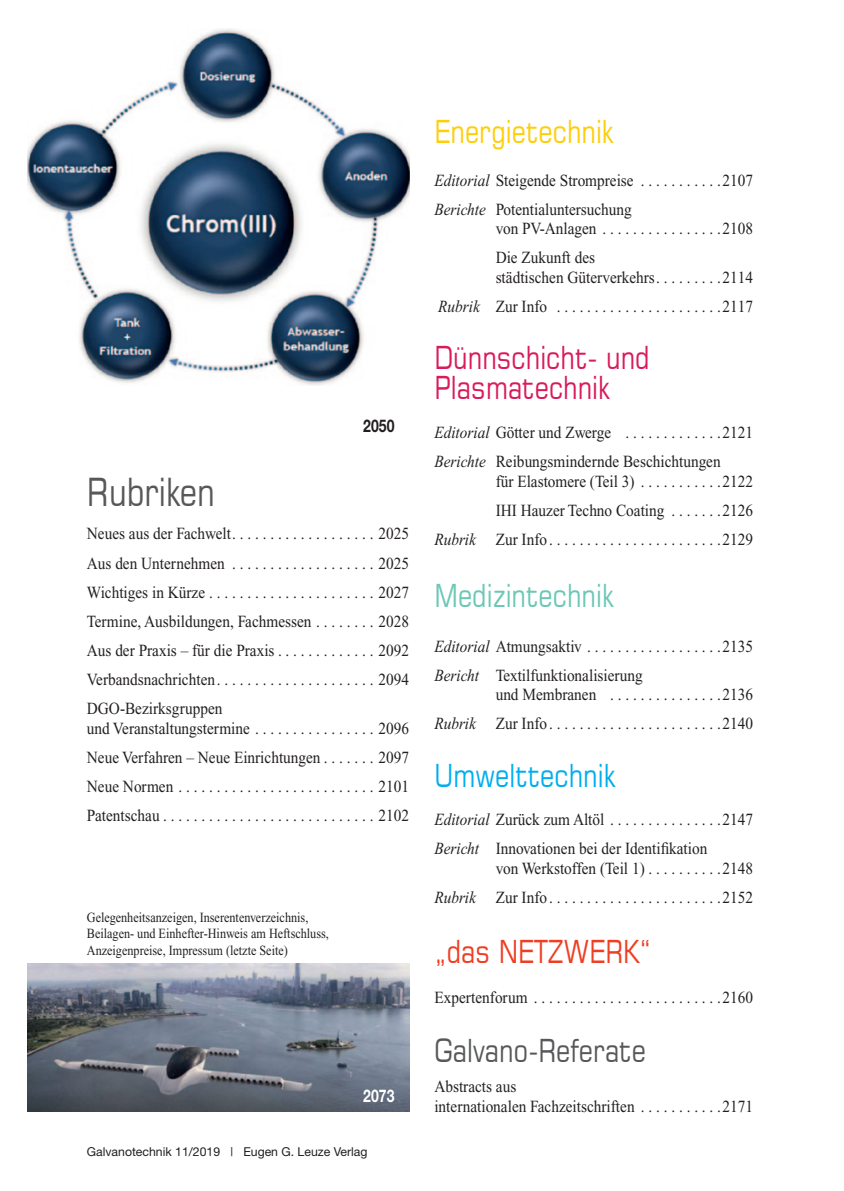
<style>
.page{position:relative;width:844px;height:1191px;background:#fff}
.page>*{position:absolute;margin:0;border:0;box-sizing:border-box;transform-origin:0 0}
.t1{font:38.5px "Square 721 BT";color:#57585a;scale:.8 1}
.t2{font:31.5px/29.8px "Square 721 BT";color:#d91a5b;scale:.8 1}
.t3{font:31.5px "Square 721 BT";color:#57585a;scale:.8 1}
.t4{font:31.5px "Square 721 BT";color:#6cc7b6;scale:.8 1}
.t5{font:31.5px "Square 721 BT";color:#fece08;scale:.8 1}
.t6{font:31.5px "Square 721 BT";color:#00aeef;scale:.8 1}
.t7{font:31.5px "Square 721 BT";color:#ef3e22;scale:.8 1}
.t8{font:700 17.5px "Helvetica Neue";color:#fff;scale:.8 1}
.t9{font:700 17.5px "Helvetica Neue";color:#231f20;scale:.8 1}
.t10{font:16.97px/29.2px "Times New Roman";color:#231f20;scale:.9 1}
.t11{font:14px/16.6px "Times New Roman";color:#231f20;scale:.87 1}
.t12{font:12.25px "Helvetica Neue";color:#231f20}
.s1{font-style:italic}
</style>
<div class="page">
<img style="left:27px;top:963px;width:382px;height:148px">
<img style="left:27px;top:29px;width:382px;height:356px">
<h1 class="t1" style="left:87px;top:467px;width:162px">Rubriken</h1>
<p class="t9" style="left:363px;top:415px;width:40px">2050</p>
<p class="t10" style="left:87px;top:519px;width:359px;text-align:justify">Neues aus der Fachwelt . . . . . . . . . . . . . . . . . . . 2025<br>Aus den Unternehmen . . . . . . . . . . . . . . . . . . . 2025<br>Wichtiges in Kürze . . . . . . . . . . . . . . . . . . . . . . 2027<br>Termine, Ausbildungen, Fachmessen . . . . . . . . 2028<br>Aus der Praxis – für die Praxis . . . . . . . . . . . . . 2092<br>Verbandsnachrichten . . . . . . . . . . . . . . . . . . . . . 2094<br>DGO-Bezirksgruppen</p>
<p class="t10" style="left:87px;top:713px;width:359px;text-align:justify">und Veranstaltungstermine . . . . . . . . . . . . . . . . 2096<br>Neue Verfahren – Neue Einrichtungen . . . . . . . 2097<br>Neue Normen . . . . . . . . . . . . . . . . . . . . . . . . . . 2101<br>Patentschau . . . . . . . . . . . . . . . . . . . . . . . . . . . . 2102</p>
<p class="t11" style="left:87px;top:908px;width:280px">Gelegenheitsanzeigen, Inserentenverzeichnis,<br>Beilagen- und Einhefter-Hinweis am Heftschluss,<br>Anzeigenpreise, Impressum (letzte Seite)</p>
<p class="t8" style="left:363px;top:1084px;width:40px">2073</p>
<p class="t12" style="left:87px;top:1144px;width:282px">Galvanotechnik 11/2019 | Eugen G. Leuze Verlag</p>
<h2 class="t5" style="left:434px;top:112px;width:226px">Energietechnik</h2>
<p class="t10" style="left:434px;top:166px;width:355px"><span class="s1">Editorial</span> Steigende Strompreise . . . . . . . . . . 2107<br><span class="s1">Berichte</span> Potentialuntersuchung</p>
<p class="t10" style="left:495px;top:214px;width:287px">von PV-Anlagen . . . . . . . . . . . . . . . 2108<br>Die Zukunft des</p>
<p class="t10" style="left:438px;top:262px;width:351px;text-align:right">städtischen Güterverkehrs . . . . . . . . 2114<br><span class="s1">Rubrik</span> Zur Info . . . . . . . . . . . . . . . . . . . . . 2117</p>
<h2 class="t2" style="left:434px;top:342px;width:270px">Dünnschicht- und<br>Plasmatechnik</h2>
<p class="t10" style="left:434px;top:418px;width:355px"><span class="s1">Editorial</span> Götter und Zwerge . . . . . . . . . . . . 2121<br><span class="s1">Berichte</span> Reibungsmindernde Beschichtungen</p>
<p class="t10" style="left:434px;top:466px;width:355px;text-align:right">für Elastomere (Teil 3) . . . . . . . . . . 2122<br>IHI Hauzer Techno Coating . . . . . . 2126<br><span class="s1">Rubrik</span> Zur Info . . . . . . . . . . . . . . . . . . . . . . 2129</p>
<h2 class="t4" style="left:434px;top:575px;width:226px">Medizintechnik</h2>
<p class="t10" style="left:434px;top:631px;width:355px"><span class="s1">Editorial</span> Atmungsaktiv . . . . . . . . . . . . . . . . . 2135<br><span class="s1">Bericht</span> Textilfunktionalisierung</p>
<p class="t10" style="left:434px;top:680px;width:355px;text-align:right">und Membranen . . . . . . . . . . . . . . 2136<br><span class="s1">Rubrik</span> Zur Info . . . . . . . . . . . . . . . . . . . . . . 2140</p>
<h2 class="t6" style="left:434px;top:755px;width:228px">Umwelttechnik</h2>
<p class="t10" style="left:434px;top:805px;width:355px"><span class="s1">Editorial</span> Zurück zum Altöl . . . . . . . . . . . . . . 2147<br><span class="s1">Bericht</span> Innovationen bei der Identifikation</p>
<p class="t10" style="left:434px;top:853px;width:355px;text-align:right">von Werkstoffen (Teil 1) . . . . . . . . . . 2148<br><span class="s1">Rubrik</span> Zur Info . . . . . . . . . . . . . . . . . . . . . . 2152</p>
<h2 class="t7" style="left:434px;top:931px;width:273px">„das NETZWERK“</h2>
<p class="t10" style="left:434px;top:983px;width:355px">Expertenforum . . . . . . . . . . . . . . . . . . . . . . . . 2160</p>
<h2 class="t3" style="left:434px;top:1030px;width:266px">Galvano-Referate</h2>
<p class="t10" style="left:434px;top:1077px;width:355px;line-height:19.2px">Abstracts aus<br>internationalen Fachzeitschriften . . . . . . . . . . 2171</p>
</div>
